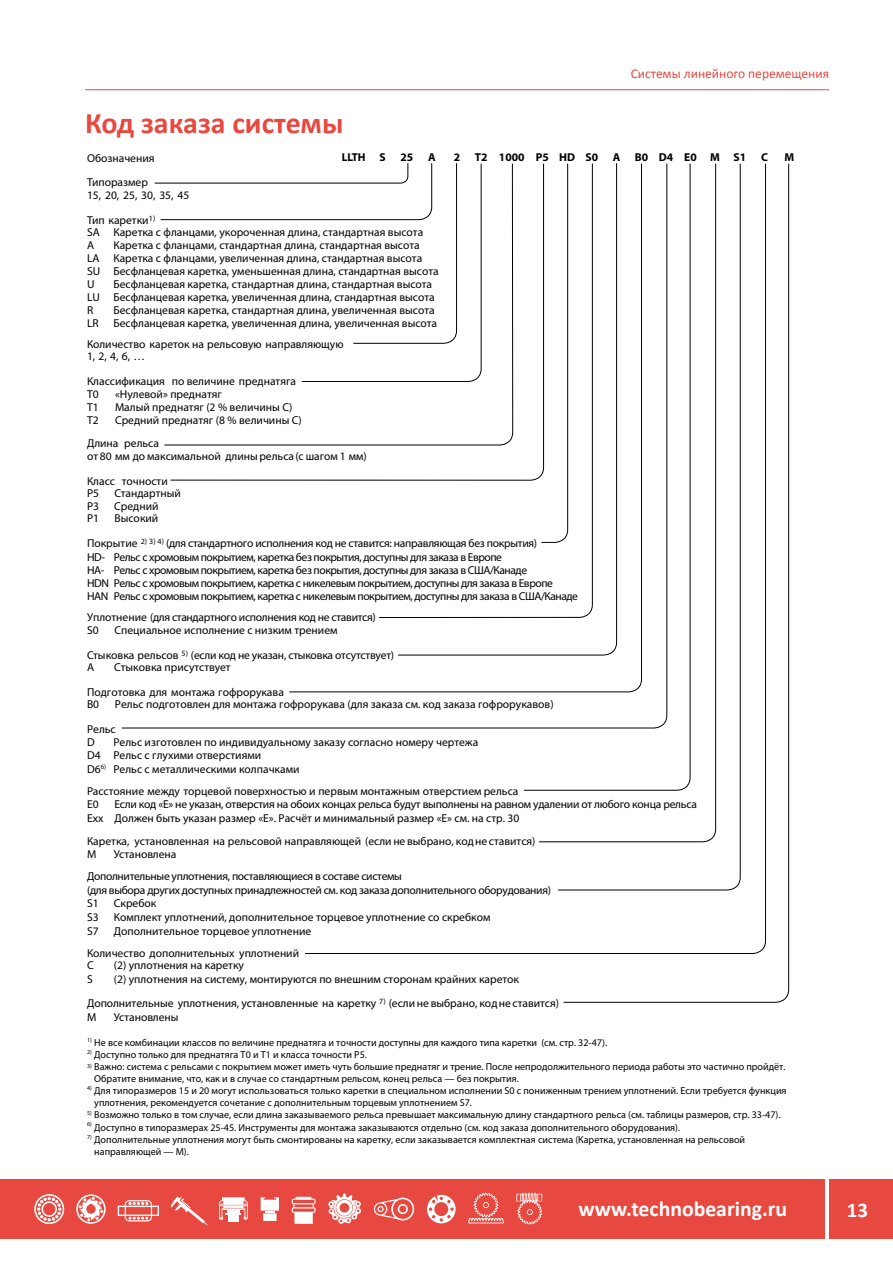
<style>
.page{position:relative;width:893px;height:1263px;background:#fff}
.page>*{position:absolute;margin:0;border:0;box-sizing:border-box;transform-origin:0 0}
.t1{font:700 30px "Calibri";color:#e7483f}
.t2{font:700 21.75px "Calibri";color:#fff}
.t3{font:700 21px "Calibri";color:#fff}
.t4{font:13.5px "Calibri";color:#e7483f}
.t5{font:11.4px/24.9px "Myriad Pro";color:#000}
.t6{font:11.4px/13px "Myriad Pro";letter-spacing:-.035em;color:#000}
.t7{font:11.4px/13.5px "Myriad Pro";letter-spacing:-.025em;color:#000}
.t8{font:11.4px/13.8px "Myriad Pro";letter-spacing:-.02em;color:#000}
.t9{font:700 11.4px "Myriad Pro";color:#000}
.t10{font:10.05px/12.1px "Myriad Pro";color:#000}
.t11{font:6px/11.9px "Myriad Pro";color:#000}
</style>
<div class="page">
<div style="left:0;top:1179px;width:825px;height:60px;background:#e7483f"></div>
<div style="left:829px;top:1179px;width:64px;height:60px;background:#e7483f"></div>
<svg style="left:292px;top:1197px;width:23px;height:27px"></svg>
<svg style="left:34px;top:1194px;width:30px;height:30px"></svg>
<svg style="left:171px;top:1196px;width:36px;height:29px"></svg>
<svg style="left:328px;top:1193px;width:33px;height:31px"></svg>
<svg style="left:374px;top:1197px;width:40px;height:23px"></svg>
<svg style="left:76px;top:1194px;width:30px;height:30px"></svg>
<svg style="left:118px;top:1200px;width:41px;height:21px"></svg>
<div style="left:228px;top:1215px;width:11px;height:7px;background:#fff"></div>
<svg style="left:219px;top:1197px;width:29px;height:23px"></svg>
<svg style="left:261px;top:1197px;width:18px;height:24px"></svg>
<svg style="left:427px;top:1195px;width:29px;height:28px"></svg>
<svg style="left:468px;top:1193px;width:36px;height:30px"></svg>
<svg style="left:516px;top:1193px;width:26px;height:31px"></svg>
<svg style="left:121px;top:182px;width:183px;height:547px"></svg>
<svg style="left:304px;top:182px;width:259px;height:772px"></svg>
<svg style="left:563px;top:163px;width:226px;height:840px"></svg>
<svg style="left:397px;top:163px;width:220px;height:493px"></svg>
<hr style="left:85px;top:89px;width:744px;height:1px;background:#e7483f">
<h1 class="t1" style="left:85px;top:102px;width:260px">Код заказа системы</h1>
<p class="t4" style="left:631px;top:64px;width:200px">Системы линейного перемещения</p>
<p class="t5" style="left:87px;top:145px;width:69px">Обозначения<br>Типоразмер</p>
<p class="t5" style="left:87px;top:182px;width:104px">15, 20, 25, 30, 35, 45<br>Тип каретки<sup>1)</sup></p>
<p class="t5" style="left:87px;top:226px;width:338px;line-height:13px">SA Каретка с фланцами, укороченная длина, стандартная высота<br>A</p>
<p class="t9" style="left:342px;top:150px;width:45px">LLTH S</p>
<p class="t9" style="left:400px;top:150px;width:14px">25</p>
<p class="t9" style="left:428px;top:150px;width:9px">A</p>
<p class="t9" style="left:454px;top:150px;width:8px">2</p>
<p class="t9" style="left:475px;top:150px;width:125px">T2 1000 P5 HD S0</p>
<p class="t9" style="left:613px;top:150px;width:135px">A B0D4E0 M S1</p>
<p class="t9" style="left:761px;top:150px;width:8px">C</p>
<p class="t9" style="left:784px;top:150px;width:11px">M</p>
<p class="t5" style="left:87px;top:239px;width:353px;line-height:13px;text-indent:26px">Каретка с фланцами, стандартная длина, стандартная высота<br>LA Каретка с фланцами, увеличенная длина, стандартная высота<br>SU Бесфланцевая каретка, уменьшенная длина, стандартная высота U</p>
<p class="t5" style="left:87px;top:278px;width:349px;line-height:13px;text-indent:26px">Бесфланцевая каретка, стандартная длина, стандартная высота<br>LU Бесфланцевая каретка, увеличенная длина, стандартная высота<br>R</p>
<p class="t5" style="left:113px;top:298px;width:323px">Бесфланцевая каретка, стандартная длина, увеличенная высота</p>
<p class="t5" style="left:87px;top:313px;width:352px;line-height:20.7px;text-indent:26px">Бесфланцевая каретка, увеличенная длина, увеличенная высота<br>Количество кареток на рельсовую направляющую</p>
<p class="t5" style="left:87px;top:344px;width:211px">1, 2, 4, 6, …<br>Классификация по величине преднатяга</p>
<p class="t5" style="left:87px;top:381px;width:13px">T0</p>
<p class="t5" style="left:115px;top:381px;width:108px">«Нулевой» преднатяг</p>
<p class="t5" style="left:87px;top:394px;width:13px">T1</p>
<p class="t5" style="left:115px;top:394px;width:179px">Малый преднатяг (2 % величины C)</p>
<p class="t5" style="left:87px;top:407px;width:13px">T2</p>
<p class="t5" style="left:87px;top:311px;width:13px">LR</p>
<p class="t5" style="left:87px;top:408px;width:216px;line-height:23.7px;text-indent:28px">Средний преднатяг (8 % величины C)<br>Длина рельса</p>
<p class="t5" style="left:87px;top:443px;width:281px">от 80 мм до максимальной длины рельса (с шагом 1 мм)<br>Класс точности</p>
<p class="t5" style="left:87px;top:481px;width:14px">P5</p>
<p class="t5" style="left:115px;top:481px;width:68px">Стандартный</p>
<p class="t5" style="left:87px;top:493px;width:14px">P3</p>
<p class="t5" style="left:114px;top:493px;width:46px">Средний</p>
<p class="t5" style="left:87px;top:505px;width:14px">P1</p>
<p class="t7" style="left:87px;top:505px;width:452px;line-height:24.9px;text-indent:27px">Высокий<br>Покрытие <sup>2)</sup> <sup>3)</sup> <sup>4)</sup> (для стандартного исполнения код не ставится: направляющая без покрытия)</p>
<p class="t6" style="left:87px;top:551px;width:492px">HD- Рельс с хромовым покрытием, каретка без покрытия, доступны для заказа в Европе<br>HA- Рельс с хромовым покрытием, каретка без покрытия, доступны для заказа в США/Канаде<br>HDN Рельс с хромовым покрытием, каретка с никелевым покрытием, доступны для заказа в Европе<br>HAN Рельс с хромовым покрытием, каретка с никелевым покрытием, доступны для заказа в США/Канаде</p>
<p class="t7" style="left:87px;top:611px;width:290px;line-height:12.5px">Уплотнение (для стандартного исполнения код не ставится)<br>S0</p>
<p class="t5" style="left:87px;top:617px;width:309px;text-indent:27px">Специальное исполнение с низким трением<br>Стыковка рельсов <sup>5)</sup> (если код не указан, стыковка отсутствует)</p>
<p class="t5" style="left:87px;top:655px;width:9px">A</p>
<p class="t5" style="left:87px;top:655px;width:198px;text-indent:27px">Стыковка присутствует<br>Подготовка для монтажа гофрорукава</p>
<p class="t5" style="left:87px;top:692px;width:14px">B0</p>
<p class="t5" style="left:87px;top:692px;width:468px;text-indent:28px">Рельс подготовлен для монтажа гофрорукава (для заказа см. код заказа гофрорукавов)<br>Рельс</p>
<p class="t5" style="left:87px;top:729px;width:9px">D</p>
<p class="t5" style="left:87px;top:735px;width:393px;line-height:13.8px;text-indent:26px">Рельс изготовлен по индивидуальному заказу согласно номеру чертежа<br>D4 Рельс с глухими отверстиями<br>D6<sup>6)</sup> Рельс с металлическими колпачками</p>
<p class="t5" style="left:87px;top:785px;width:433px;line-height:12.5px">Расстояние между торцевой поверхностью и первым монтажным отверстием рельса<br>E0</p>
<p class="t8" style="left:87px;top:797px;width:611px;text-indent:27px">Если код «E» не указан, отверстия на обоих концах рельса будут выполнены на равном удалении от любого конца рельса<br>Exx Должен быть указан размер «E». Расчёт и минимальный размер «E» см. на стр. 30</p>
<p class="t5" style="left:87px;top:835px;width:450px;line-height:12.5px">Каретка, установленная на рельсовой направляющей (если не выбрано, код не ставится)<br>M</p>
<p class="t5" style="left:114px;top:841px;width:64px">Установлена</p>
<p class="t7" style="left:87px;top:870px;width:465px">Дополнительные уплотнения, поставляющиеся в составе системы<br>(для выбора других доступных принадлежностей см. код заказа дополнительного оборудования)<br>S1</p>
<p class="t5" style="left:114px;top:891px;width:44px">Скребок</p>
<p class="t5" style="left:87px;top:904px;width:13px">S3</p>
<p class="t5" style="left:114px;top:904px;width:378px">Комплект уплотнений, дополнительное торцевое уплотнение со скребком</p>
<p class="t5" style="left:87px;top:918px;width:13px">S7</p>
<p class="t5" style="left:87px;top:920px;width:226px;line-height:22.2px;text-indent:27px">Дополнительное торцевое уплотнение<br>Количество дополнительных уплотнений</p>
<p class="t5" style="left:87px;top:953px;width:8px">C</p>
<p class="t5" style="left:114px;top:953px;width:132px">(2) уплотнения на каретку</p>
<p class="t5" style="left:87px;top:967px;width:7px">S</p>
<p class="t5" style="left:87px;top:967px;width:474px;line-height:23.5px;text-indent:27px">(2) уплотнения на систему, монтируются по внешним сторонам крайних кареток<br>Дополнительные уплотнения, установленные на каретку <sup>7)</sup> (если не выбрано, код не ставится)</p>
<p class="t5" style="left:87px;top:1004px;width:11px">M</p>
<p class="t5" style="left:114px;top:1004px;width:66px">Установлены</p>
<p class="t10" style="left:94px;top:1036px;width:694px;text-indent:-7px"><sup>1)</sup> Не все комбинации классов по величине преднатяга и точности доступны для каждого типа каретки (cм. стр. 32-47).<br>Доступно только для преднатяга Т0 и Т1 и класса точности Р5.<br>Важно: система с рельсами с покрытием может иметь чуть большие преднатяг и трение. После непродолжительного периода работы это частично пройдёт.<br>Обратите внимание, что, как и в случае со стандартным рельсом, конец рельса — без покрытия.<br>Для типоразмеров 15 и 20 могут использоваться только каретки в специальном исполнении S0 с пониженным трением уплотнений. Если требуется функция уплотнения, рекомендуется сочетание с дополнительным торцевым уплотнением S7.<br>Возможно только в том случае, если длина заказываемого рельса превышает максимальную длину стандартного рельса (см. таблицы размеров, стр. 33-47).<br>Доступно в типоразмерах 25-45. Инструменты для монтажа заказываются отдельно (см. код заказа дополнительного оборудования).<br>Дополнительные уплотнения могут быть смонтированы на каретку, если заказывается комплектная система (Каретка, установленная на рельсовой направляющей — M).</p>
<p class="t11" style="left:87px;top:1046px;width:6px">2)</p>
<p class="t11" style="left:87px;top:1059px;width:6px">3)</p>
<p class="t11" style="left:87px;top:1082px;width:6px">4)</p>
<p class="t11" style="left:87px;top:1106px;width:6px">5)<br>6)</p>
<p class="t11" style="left:87px;top:1131px;width:6px">7)</p>
<h2 class="t2" style="left:578px;top:1193px;width:210px">www.technobearing.ru</h2>
<h3 class="t3" style="left:847px;top:1195px;width:23px">13</h3>
</div>
